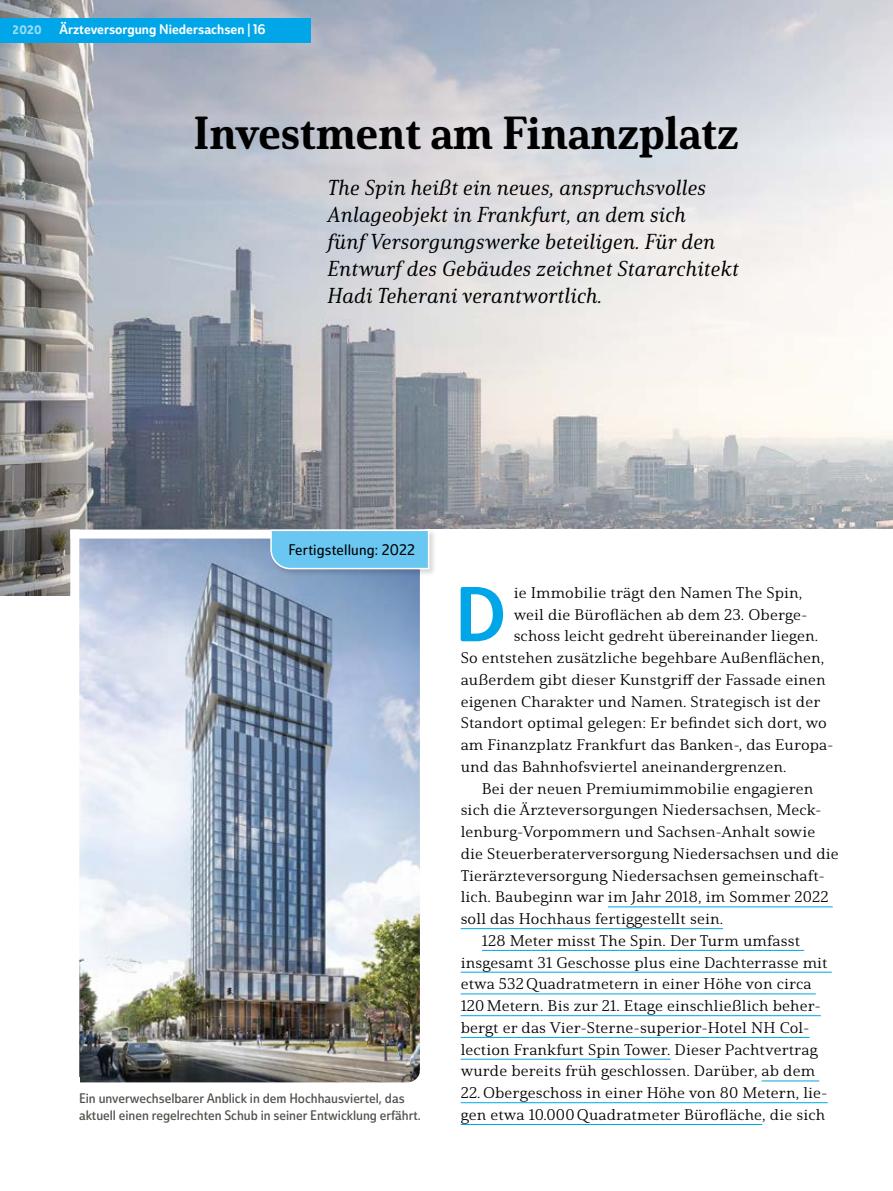
<style>
.page{position:relative;width:893px;height:1191px;background:#fff}
.page>*{position:absolute;margin:0;border:0;box-sizing:border-box;transform-origin:0 0}
.t1{font:75.45px "Solitas Nor Med";color:#00a6e7}
.t2{font:45px "Solitas Serif Nor Ex B";color:#000}
.t3{font:21px/27px "Solitas Serif Nor Med It";letter-spacing:.02em;color:#000}
.t4{font:expanded 15px/21.8px "Solitas Serif";letter-spacing:.01em;color:#000}
.t5{font:15px "Solitas Nor Boo";letter-spacing:.01em;color:#000}
.t6{font:13.5px/16.5px "Solitas Nor Reg";color:#55524e}
.t7{font:13.5px "Solitas Nor Med";color:#fff}
.t8{font:12px "Solitas Nor Dem";color:#fff}
</style>
<div class="page">
<img style="left:0;top:0;width:893px;height:595px">
<img style="left:79px;top:538px;width:341px;height:544px">
<div style="left:420px;top:529px;width:10px;height:559px;background:#fff"></div>
<div style="left:70px;top:529px;width:9px;height:553px;background:#fff"></div>
<div style="left:70px;top:529px;width:359px;height:9px;background:#fff"></div>
<div style="left:425px;top:529px;width:468px;height:76px;background:#fff"></div>
<hr style="left:608px;top:906px;width:225px;height:1px;background:#00a6e7">
<hr style="left:461px;top:928px;width:262px;height:1px;background:#00a6e7">
<hr style="left:482px;top:950px;width:322px;height:1px;background:#00a6e7">
<hr style="left:461px;top:971px;width:371px;height:1px;background:#00a6e7">
<hr style="left:461px;top:993px;width:355px;height:1px;background:#00a6e7">
<hr style="left:461px;top:1015px;width:360px;height:1px;background:#00a6e7">
<hr style="left:461px;top:1037px;width:349px;height:1px;background:#00a6e7">
<hr style="left:461px;top:1058px;width:210px;height:1px;background:#00a6e7">
<hr style="left:762px;top:1080px;width:57px;height:1px;background:#00a6e7">
<hr style="left:461px;top:1102px;width:367px;height:1px;background:#00a6e7">
<hr style="left:461px;top:1124px;width:301px;height:1px;background:#00a6e7">
<div style="left:269px;top:528px;width:168px;height:49px;background:#000;opacity:.15"></div>
<svg style="left:270px;top:529px;width:160px;height:41px;background:#78caef"></svg>
<div style="left:0;top:18px;width:310px;height:25px;background:#00a6e7"></div>
<p class="t8" style="left:13px;top:22px;width:30px">2020</p>
<p class="t7" style="left:60px;top:21px;width:208px">Ärzteversorgung Niedersachsen | 16</p>
<h2 class="t2" style="left:193px;top:106px;width:547px">Investment am Finanzplatz</h2>
<h3 class="t3" style="left:327px;top:174px;width:413px">The Spin heißt ein neues, anspruchsvolles Anlageobjekt in Frankfurt, an dem sich<br>fünf Versorgungswerke beteiligen. Für den Entwurf des Gebäudes zeichnet Stararchitekt Hadi Teherani verantwortlich.</h3>
<p class="t5" style="left:288px;top:540px;width:128px">Fertigstellung: 2022</p>
<p class="t6" style="left:79px;top:1090px;width:343px">Ein unverwechselbarer Anblick in dem Hochhausviertel, das aktuell einen regelrechten Schub in seiner Entwicklung erfährt.</p>
<h1 class="t1" style="left:455px;top:568px;width:53px">D</h1>
<p class="t4" style="left:514px;top:581px;width:290px">ie Immobilie trägt den Namen The Spin,</p>
<p class="t4" style="left:514px;top:603px;width:295px">weil die Büroflächen ab dem 23. Oberge-</p>
<p class="t4" style="left:514px;top:625px;width:306px">schoss leicht gedreht übereinander liegen.</p>
<p class="t4" style="left:461px;top:647px;width:365px">So entstehen zusätzliche begehbare Außenflächen,</p>
<p class="t4" style="left:461px;top:668px;width:366px">außerdem gibt dieser Kunstgriff der Fassade einen</p>
<p class="t4" style="left:461px;top:690px;width:361px">eigenen Charakter und Namen. Strategisch ist der</p>
<p class="t4" style="left:461px;top:712px;width:368px">Standort optimal gelegen: Er befindet sich dort, wo</p>
<p class="t4" style="left:461px;top:734px;width:374px">am Finanzplatz Frankfurt das Banken-, das Europa-</p>
<p class="t4" style="left:461px;top:755px;width:327px">und das Bahnhofsviertel aneinandergrenzen.</p>
<p class="t4" style="left:482px;top:777px;width:333px">Bei der neuen Premiumimmobilie engagieren</p>
<p class="t4" style="left:461px;top:799px;width:362px">sich die Ärzteversorgungen Niedersachsen, Meck-</p>
<p class="t4" style="left:461px;top:821px;width:356px">lenburg-Vorpommern und Sachsen-Anhalt sowie</p>
<p class="t4" style="left:461px;top:842px;width:380px">die Steuerberaterversorgung Niedersachsen und die</p>
<p class="t4" style="left:461px;top:864px;width:366px">Tierärzteversorgung Niedersachsen gemeinschaft-</p>
<p class="t4" style="left:461px;top:886px;width:369px">lich. Baubeginn war im Jahr 2018, im Sommer 2022</p>
<p class="t4" style="left:461px;top:908px;width:264px">soll das Hochhaus fertiggestellt sein.</p>
<p class="t4" style="left:482px;top:929px;width:320px">128 Meter misst The Spin. Der Turm umfasst</p>
<p class="t4" style="left:461px;top:951px;width:368px">insgesamt 31 Geschosse plus eine Dachterrasse mit</p>
<p class="t4" style="left:461px;top:973px;width:352px">etwa 532 Quadratmetern in einer Höhe von circa</p>
<p class="t4" style="left:461px;top:995px;width:362px">120 Metern. Bis zur 21. Etage einschließlich beher-</p>
<p class="t4" style="left:461px;top:1016px;width:350px">bergt er das Vier-Sterne-superior-Hotel NH Col-</p>
<p class="t4" style="left:461px;top:1038px;width:358px">lection Frankfurt Spin Tower. Dieser Pachtvertrag</p>
<p class="t4" style="left:461px;top:1060px;width:356px">wurde bereits früh geschlossen. Darüber, ab dem</p>
<p class="t4" style="left:461px;top:1082px;width:369px">22. Obergeschoss in einer Höhe von 80 Metern, lie&shy;gen etwa 10.000 Quadratmeter Bürofläche, die sich</p>
</div>
